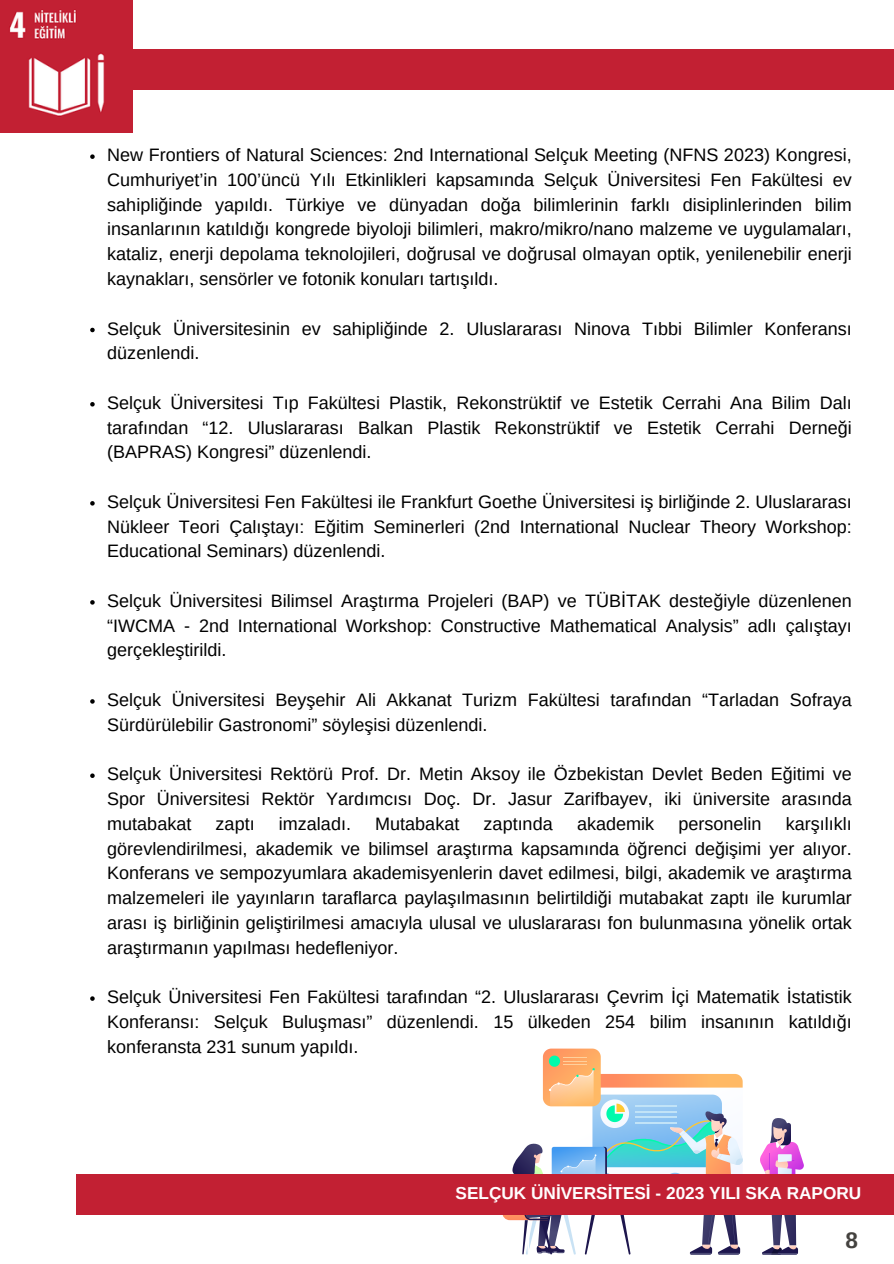
<style>
.page{position:relative;width:894px;height:1264px;background:#fff}
.page>*{position:absolute;margin:0;border:0;box-sizing:border-box;transform-origin:0 0}
.t1{font:700 22.5px "Arimo";color:#44423f}
.t2{font:18px/24.8px "Arimo";color:#000;text-align:justify}
.t3{font:700 17.25px "Arimo";color:#fffeff}
</style>
<div class="page">
<svg style="left:759px;top:1118px;width:44px;height:136px"></svg>
<svg style="left:501px;top:1048px;width:241px;height:206px"></svg>
<div style="left:77px;top:1174px;width:816px;height:40px;background:#c22033"></div>
<div style="left:118px;top:49px;width:775px;height:40px;background:#c22033"></div>
<img style="left:0;top:0;width:133px;height:133px">
<svg style="left:90px;top:154px;width:5px;height:5px"></svg>
<svg style="left:90px;top:328px;width:5px;height:4px"></svg>
<svg style="left:90px;top:402px;width:5px;height:4px"></svg>
<svg style="left:90px;top:501px;width:5px;height:4px"></svg>
<svg style="left:90px;top:600px;width:5px;height:4px"></svg>
<svg style="left:90px;top:699px;width:5px;height:4px"></svg>
<svg style="left:90px;top:773px;width:5px;height:5px"></svg>
<svg style="left:90px;top:996px;width:5px;height:4px"></svg>
<p class="t2" style="left:107px;top:142px;width:745px">New Frontiers of Natural Sciences: 2nd International Selçuk Meeting (NFNS 2023) Kongresi, Cumhuriyet’in 100’üncü Yılı Etkinlikleri kapsamında Selçuk Üniversitesi Fen Fakültesi ev sahipliğinde yapıldı. Türkiye ve dünyadan doğa bilimlerinin farklı disiplinlerinden bilim insanlarının katıldığı kongrede biyoloji bilimleri, makro/mikro/nano malzeme ve uygulamaları, kataliz, enerji depolama teknolojileri, doğrusal ve doğrusal olmayan optik, yenilenebilir enerji kaynakları, sensörler ve fotonik konuları tartışıldı.</p>
<p class="t2" style="left:107px;top:316px;width:745px">Selçuk Üniversitesinin ev sahipliğinde 2. Uluslararası Ninova Tıbbi Bilimler Konferansı düzenlendi.</p>
<p class="t2" style="left:107px;top:390px;width:745px">Selçuk Üniversitesi Tıp Fakültesi Plastik, Rekonstrüktif ve Estetik Cerrahi Ana Bilim Dalı tarafından “12. Uluslararası Balkan Plastik Rekonstrüktif ve Estetik Cerrahi Derneği (BAPRAS) Kongresi” düzenlendi.</p>
<p class="t2" style="left:107px;top:489px;width:745px">Selçuk Üniversitesi Fen Fakültesi ile Frankfurt Goethe Üniversitesi iş birliğinde 2. Uluslararası Nükleer Teori Çalıştayı: Eğitim Seminerleri (2nd International Nuclear Theory Workshop:<br>Educational Seminars) düzenlendi.</p>
<p class="t2" style="left:107px;top:588px;width:745px">Selçuk Üniversitesi Bilimsel Araştırma Projeleri (BAP) ve TÜBİTAK desteğiyle düzenlenen “IWCMA - 2nd International Workshop: Constructive Mathematical Analysis” adlı çalıştayı gerçekleştirildi.</p>
<p class="t2" style="left:107px;top:687px;width:745px">Selçuk Üniversitesi Beyşehir Ali Akkanat Turizm Fakültesi tarafından “Tarladan Sofraya<br>Sürdürülebilir Gastronomi” söyleşisi düzenlendi.</p>
<p class="t2" style="left:107px;top:761px;width:745px">Selçuk Üniversitesi Rektörü Prof. Dr. Metin Aksoy ile Özbekistan Devlet Beden Eğitimi ve Spor Üniversitesi Rektör Yardımcısı Doç. Dr. Jasur Zarifbayev, iki üniversite arasında mutabakat</p>
<p class="t2" style="left:107px;top:811px;width:745px;text-indent:678px">karşılıklı görevlendirilmesi, akademik ve bilimsel araştırma kapsamında öğrenci değişimi yer alıyor.<br>Konferans ve sempozyumlara akademisyenlerin davet edilmesi, bilgi, akademik ve araştırma malzemeleri ile yayınların taraflarca paylaşılmasının belirtildiği mutabakat zaptı ile kurumlar arası iş birliğinin geliştirilmesi amacıyla ulusal ve uluslararası fon bulunmasına yönelik ortak araştırmanın yapılması hedefleniyor.</p>
<p class="t2" style="left:107px;top:984px;width:745px">Selçuk Üniversitesi Fen Fakültesi tarafından “2. Uluslararası Çevrim İçi Matematik İstatistik Konferansı: Selçuk Buluşması” düzenlendi. 15 ülkeden 254 bilim insanının katıldığı konferansta 231 sunum yapıldı.</p>
<p class="t2" style="left:215px;top:811px;width:40px">zaptı</p>
<p class="t2" style="left:279px;top:811px;width:73px">imzaladı.</p>
<p class="t2" style="left:375px;top:811px;width:86px">Mutabakat</p>
<p class="t2" style="left:483px;top:811px;width:71px">zaptında</p>
<p class="t2" style="left:577px;top:811px;width:79px">akademik</p>
<p class="t2" style="left:678px;top:811px;width:85px">personelin</p>
<p class="t3" style="left:455px;top:1182px;width:407px">SELÇUK ÜNİVERSİTESİ - 2023 YILI SKA RAPORU</p>
<h1 class="t1" style="left:845px;top:1227px;width:14px">8</h1>
</div>
